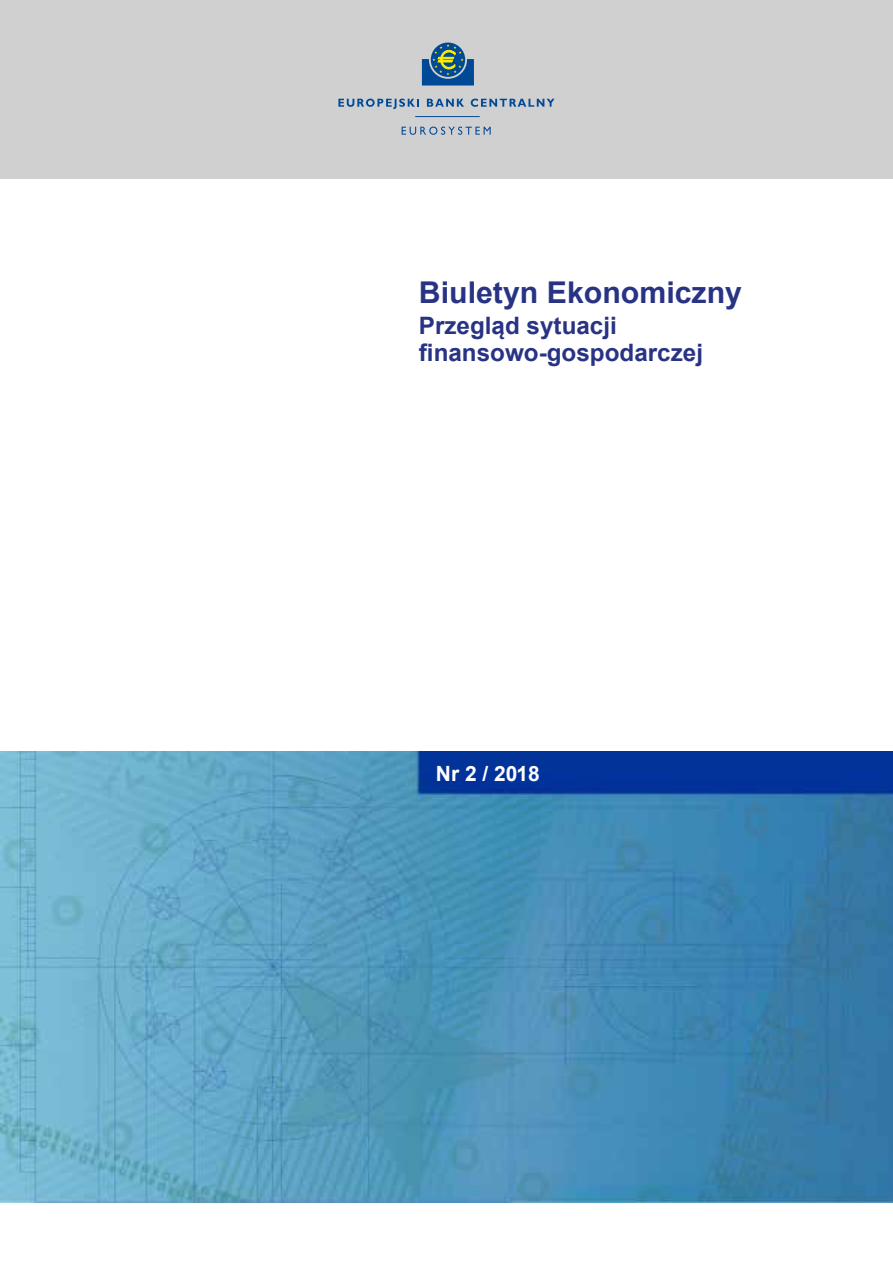
<style>
.page{position:relative;width:893px;height:1263px;background:#fff}
.page>*{position:absolute;margin:0;border:0;box-sizing:border-box;transform-origin:0 0}
.t1{font:700 30px "Arial";color:#283384}
.t2{font:700 24px/27px "Arial";color:#283384}
.t3{font:700 21px "Arial";color:#fff}
</style>
<div class="page">
<img style="left:0;top:752px;width:893px;height:450px">
<div style="left:0;top:0;width:893px;height:179px;background:#d0d0d0"></div>
<div style="left:431px;top:43px;width:34px;height:34px;background:#004996;border-radius:50%"></div>
<svg style="left:422px;top:44px;width:52px;height:42px"></svg>
<svg style="left:338px;top:99px;width:81px;height:10px"></svg>
<svg style="left:427px;top:99px;width:37px;height:8px"></svg>
<svg style="left:471px;top:99px;width:83px;height:8px"></svg>
<svg style="left:402px;top:127px;width:89px;height:8px"></svg>
<hr style="left:415px;top:116px;width:65px;height:1px;background:#004996">
<p class="t1" style="left:419px;top:272px;width:325px">Biuletyn Ekonomiczny</p>
<p class="t2" style="left:419px;top:313px;width:286px">Przegląd sytuacji finansowo-gospodarczej</p>
<p class="t3" style="left:436px;top:759px;width:106px">Nr 2 / 2018</p>
</div>
